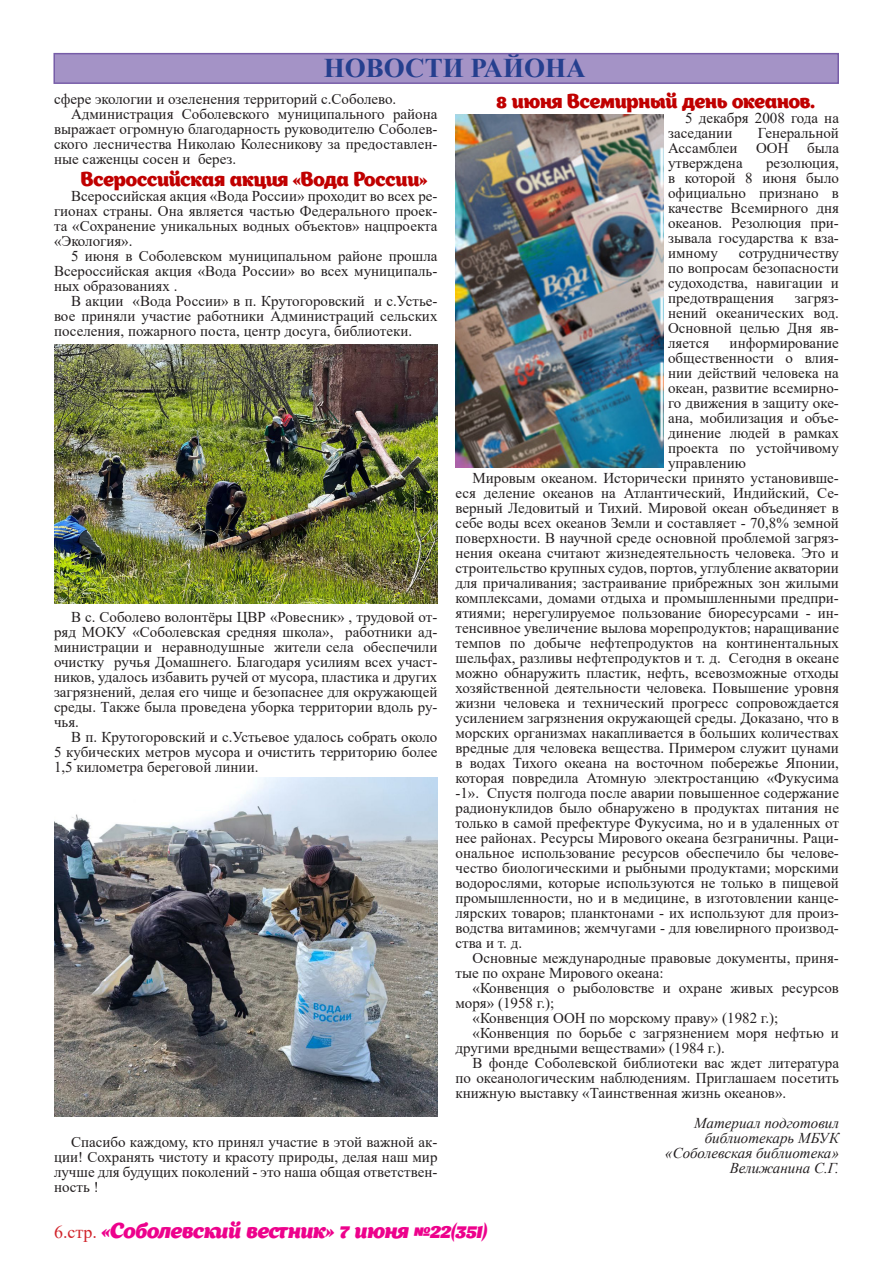
<style>
.page{position:relative;width:893px;height:1263px;background:#fff}
.page>*{position:absolute;margin:0;border:0;box-sizing:border-box;transform-origin:0 0}
.Основной_абзац{font:700 27px "Times New Roman";color:#253f8e}
.t1{font:italic 21px "Appetite";color:#ed028c}
.t2{font:19.5px "Appetite";letter-spacing:-.01em;color:#c00000}
.t3{font:15px/15px "Times New Roman";color:#231f20;text-align:justify}
.t4{font:italic 15px "Times New Roman";color:#231f20}
.s1{font-family:"Times New Roman";font-style:normal;font-size:18px;color:#d1232a}
</style>
<div class="page">
<div style="left:54px;top:54px;width:784px;height:29px;background:#a493c6"></div>
<div style="left:53px;top:53px;width:786px;height:31px;border:2px solid #775da8"></div>
<img style="left:54px;top:344px;width:383px;height:260px">
<img style="left:455px;top:115px;width:208px;height:353px">
<img style="left:54px;top:777px;width:383px;height:340px">
<p class="Основной_абзац" style="left:324px;top:48px;width:263px">НОВОСТИ РАЙОНА</p>
<p class="t3" style="left:54px;top:91px;width:344px">сфере экологии и озеленения территорий с.Соболево.</p>
<p class="t3" style="left:54px;top:106px;width:385px;text-indent:17px">Администрация Соболевского муниципального района выражает огромную благодарность руководителю Соболев&shy;ского лесничества Николаю Колесникову за предоставлен&shy;ные саженцы сосен и берез.</p>
<p class="t2" style="left:81px;top:166px;width:348px">Всероссийская акция «Вода России»</p>
<p class="t3" style="left:54px;top:188px;width:385px;text-indent:17px">Всероссийская акция «Вода России» проходит во всех ре&shy;гионах страны. Она является частью Федерального проек&shy;та «Сохранение уникальных водных объектов» нацпроекта «Экология».</p>
<p class="t3" style="left:54px;top:248px;width:385px;text-indent:17px">5 июня в Соболевском муниципальном районе прошла Всероссийская акция «Вода России» во всех муниципаль&shy;ных образованиях .</p>
<p class="t3" style="left:54px;top:293px;width:385px;text-indent:17px">В акции «Вода России» в п. Крутогоровский и с.Устье&shy;вое приняли участие работники Администраций сельских поселения, пожарного поста, центр досуга, библиотеки.</p>
<p class="t2" style="left:497px;top:88px;width:320px">8 июня Всемирный день океанов.</p>
<p class="t3" style="left:668px;top:110px;width:172px;text-indent:17px">5 декабря 2008 года на заседании</p>
<p class="t3" style="left:668px;top:125px;width:172px;text-indent:90px">Генеральной Ассамблеи ООН была утверждена</p>
<p class="t3" style="left:668px;top:155px;width:172px;text-indent:98px">резолюция, в которой 8 июня было официально признано в качестве Всемирного дня океанов. Резолюция при&shy;зывала государства к вза&shy;имному</p>
<p class="t3" style="left:668px;top:245px;width:172px;text-indent:71px">сотрудничеству по вопросам безопасности судоходства, навигации и предотвращения</p>
<p class="t3" style="left:668px;top:290px;width:172px;text-indent:127px">загряз&shy;нений океанических вод.<br>Основной целью Дня яв&shy;ляется</p>
<p class="t3" style="left:668px;top:335px;width:172px;text-indent:62px">информирование общественности о влия&shy;нии действий человека на океан, развитие всемирно&shy;го движения в защиту оке&shy;ана, мобилизация и объе&shy;динение людей в рамках проекта по устойчивому управлению</p>
<p class="t3" style="left:455px;top:470px;width:385px;text-indent:17px">Мировым океаном. Исторически принято установивше&shy;еся деление океанов на Атлантический, Индийский, Се&shy;верный Ледовитый и Тихий. Мировой океан объединяет в себе воды всех океанов Земли и составляет - 70,8% земной поверхности. В научной среде основной проблемой загряз&shy;нения океана считают жизнедеятельность человека. Это и строительство крупных судов, портов, углубление акватории для причаливания; застраивание прибрежных зон жилыми комплексами, домами отдыха и промышленными предпри&shy;ятиями; нерегулируемое пользование биоресурсами - ин&shy;тенсивное увеличение вылова морепродуктов; наращивание темпов по добыче нефтепродуктов на континентальных шельфах, разливы нефтепродуктов и т. д. Сегодня в океане можно обнаружить пластик, нефть, всевозможные отходы хозяйственной деятельности человека. Повышение уровня жизни человека и технический прогресс сопровождается усилением загрязнения окружающей среды. Доказано, что в морских организмах накапливается в больших количествах вредные для человека вещества. Примером служит цунами в водах Тихого океана на восточном побережье Японии, которая повредила Атомную электростанцию «Фукусима -1». Спустя полгода после аварии повышенное содержание радионуклидов было обнаружено в продуктах питания не только в самой префектуре Фукусима, но и в удаленных от нее районах. Ресурсы Мирового океана безграничны. Раци&shy;ональное использование ресурсов обеспечило бы челове&shy;чество биологическими и рыбными продуктами; морскими водорослями, которые используются не только в пищевой промышленности, но и в медицине, в изготовлении канце&shy;лярских товаров; планктонами - их используют для произ&shy;водства витаминов; жемчугами - для ювелирного производ&shy;ства и т. д.</p>
<p class="t3" style="left:455px;top:950px;width:385px;text-indent:17px">Основные международные правовые документы, приня&shy;тые по охране Мирового океана:</p>
<p class="t3" style="left:455px;top:980px;width:385px;text-indent:17px">«Конвенция о рыболовстве и охране живых ресурсов моря» (1958 г.);</p>
<p class="t3" style="left:472px;top:1010px;width:307px">«Конвенция ООН по морскому праву» (1982 г.);</p>
<p class="t3" style="left:455px;top:1025px;width:385px;text-indent:17px">«Конвенция по борьбе с загрязнением моря нефтью и другими вредными веществами» (1984 г.).</p>
<p class="t3" style="left:455px;top:1055px;width:385px;text-indent:17px">В фонде Соболевской библиотеки вас ждет литература по океанологическим наблюдениям. Приглашаем посетить книжную выставку «Таинственная жизнь океанов».</p>
<p class="t4" style="left:694px;top:1113px;width:146px">Материал подготовил</p>
<p class="t4" style="left:705px;top:1128px;width:136px">библиотекарь МБУК</p>
<p class="t4" style="left:665px;top:1143px;width:175px">«Соболевская библиотека»</p>
<p class="t4" style="left:730px;top:1158px;width:111px">Велижанина С.Г.</p>
<p class="t3" style="left:54px;top:608px;width:385px;text-indent:17px">В с. Соболево волонтёры ЦВР «Ровесник» , трудовой от&shy;ряд МОКУ «Соболевская средняя школа», работники ад&shy;министрации и неравнодушные жители села обеспечили очистку ручья Домашнего. Благодаря усилиям всех участ&shy;ников, удалось избавить ручей от мусора, пластика и других загрязнений, делая его чище и безопаснее для окружающей среды. Также была проведена уборка территории вдоль ру&shy;чья.</p>
<p class="t3" style="left:54px;top:728px;width:385px;text-indent:17px">В п. Крутогоровский и с.Устьевое удалось собрать около 5 кубических метров мусора и очистить территорию более 1,5 километра береговой линии.</p>
<p class="t3" style="left:54px;top:1133px;width:385px;text-indent:17px">Спасибо каждому, кто принял участие в этой важной ак&shy;ции! Сохранять чистоту и красоту природы, делая наш мир лучше для будущих поколений - это наша общая ответствен&shy;ность !</p>
<h2 class="t1" style="left:54px;top:1217px;width:435px"><span class="s1">6.стр.</span> «Соболевский вестник» 7 июня №22(351)</h2>
</div>
